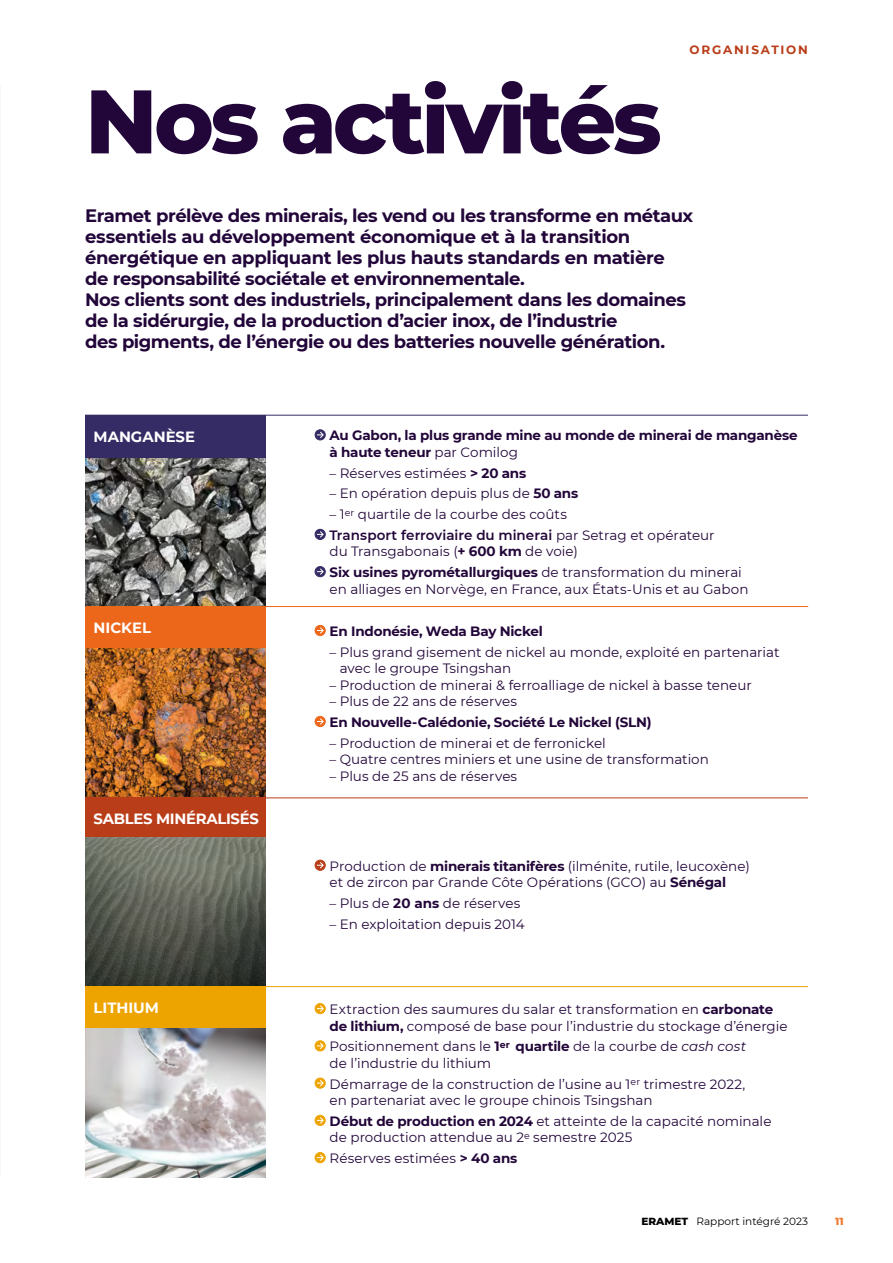
<style>
.page{position:relative;width:893px;height:1263px;background:#fff}
.page>*{position:absolute;margin:0;border:0;box-sizing:border-box;transform-origin:0 0}
.t1{font:800 90px "Montserrat";letter-spacing:-.04em;color:#220639}
.t2{font:700 18px/21px "Montserrat";letter-spacing:-.025em;color:#220639}
.t3{font:700 14.85px "Montserrat";color:#fff}
.t4{font:700 14.85px "Montserrat";letter-spacing:-.02em;color:#fff}
.t5{font:13.5px/16.5px "Montserrat";color:#220639}
.t6{font:700 13.5px/16.5px "Montserrat";letter-spacing:-.015em;color:#220639}
.t7{font:700 12px "Montserrat";letter-spacing:.15em;color:#b93d18}
.t8{font:10.5px "Montserrat";color:#000}
.t9{font:800 10.5px "Montserrat";color:#ef7830}
.s1{font-weight:400}
.s2{font-weight:700}
.s3{font-weight:600}
.s4{font-style:italic}
.s5{font-weight:800}
</style>
<div class="page">
<div style="left:85px;top:606px;width:180px;height:43px;background:#ec671a"></div>
<img style="left:85px;top:649px;width:180px;height:148px">
<div style="left:85px;top:797px;width:180px;height:43px;background:#b93d18"></div>
<img style="left:85px;top:837px;width:180px;height:149px">
<div style="left:85px;top:986px;width:180px;height:43px;background:#eea400"></div>
<img style="left:85px;top:1029px;width:180px;height:148px">
<div style="left:315px;top:430px;width:10px;height:10px;background:#463d72;border-radius:50%"></div>
<div style="left:315px;top:429px;width:11px;height:11px;border:1px solid #352c65;border-radius:50%"></div>
<svg style="left:317px;top:431px;width:7px;height:8px"></svg>
<div style="left:315px;top:529px;width:10px;height:10px;background:#67608b;border-radius:50%"></div>
<div style="left:315px;top:529px;width:11px;height:11px;border:1px solid #352c65;border-radius:50%"></div>
<svg style="left:317px;top:530px;width:7px;height:8px"></svg>
<div style="left:315px;top:566px;width:11px;height:11px;border:1px solid #352c65;border-radius:50%"></div>
<svg style="left:317px;top:568px;width:7px;height:8px"></svg>
<div style="left:315px;top:625px;width:10px;height:10px;background:#f29865;border-radius:50%"></div>
<div style="left:315px;top:625px;width:11px;height:11px;border:1px solid #ec671a;border-radius:50%"></div>
<svg style="left:317px;top:626px;width:7px;height:8px"></svg>
<div style="left:315px;top:716px;width:10px;height:10px;background:#f29b69;border-radius:50%"></div>
<div style="left:315px;top:716px;width:11px;height:11px;border:1px solid #ec671a;border-radius:50%"></div>
<svg style="left:317px;top:717px;width:7px;height:8px"></svg>
<div style="left:315px;top:860px;width:10px;height:10px;background:#c25737;border-radius:50%"></div>
<div style="left:315px;top:860px;width:11px;height:11px;border:1px solid #b93d18;border-radius:50%"></div>
<svg style="left:317px;top:861px;width:7px;height:8px"></svg>
<div style="left:315px;top:1003px;width:11px;height:11px;border:1px solid #eea400;border-radius:50%"></div>
<svg style="left:317px;top:1004px;width:7px;height:9px"></svg>
<div style="left:315px;top:1041px;width:10px;height:10px;background:#efab15;border-radius:50%"></div>
<div style="left:315px;top:1040px;width:11px;height:11px;border:1px solid #eea400;border-radius:50%"></div>
<svg style="left:317px;top:1042px;width:7px;height:8px"></svg>
<div style="left:315px;top:1078px;width:10px;height:10px;background:#eea709;border-radius:50%"></div>
<div style="left:315px;top:1077px;width:11px;height:11px;border:1px solid #eea400;border-radius:50%"></div>
<svg style="left:317px;top:1079px;width:7px;height:8px"></svg>
<div style="left:315px;top:1115px;width:10px;height:10px;background:#f1b93c;border-radius:50%"></div>
<div style="left:315px;top:1115px;width:11px;height:11px;border:1px solid #eea400;border-radius:50%"></div>
<svg style="left:317px;top:1116px;width:7px;height:8px"></svg>
<div style="left:315px;top:1152px;width:11px;height:11px;border:1px solid #eea400;border-radius:50%"></div>
<svg style="left:317px;top:1153px;width:7px;height:9px"></svg>
<img style="left:85px;top:457px;width:180px;height:149px">
<div style="left:85px;top:415px;width:180px;height:42px;background:#352c65"></div>
<hr style="left:85px;top:606px;width:723px;height:1px;background:#ec671a">
<hr style="left:85px;top:415px;width:723px;height:1px;background:#352c65">
<hr style="left:85px;top:797px;width:723px;height:1px;background:#b93d18">
<hr style="left:85px;top:986px;width:723px;height:1px;background:#eea400">
<p class="t1" style="left:85px;top:55px;width:578px">Nos activités</p>
<p class="t7" style="left:689px;top:41px;width:120px">ORGANISATION</p>
<p class="t2" style="left:85px;top:204px;width:610px">Eramet prélève des minerais, les vend ou les transforme en métaux essentiels au développement économique et à la transition énergétique en appliquant les plus hauts standards en matière<br>de responsabilité sociétale et environnementale.<br>Nos clients sont des industriels, principalement dans les domaines de la sidérurgie, de la production d’acier inox, de l’industrie<br>des pigments, de l’énergie ou des batteries nouvelle génération.</p>
<p class="t3" style="left:94px;top:426px;width:103px">MANGANÈSE</p>
<p class="t3" style="left:94px;top:617px;width:59px">NICKEL</p>
<p class="t4" style="left:94px;top:808px;width:167px">SABLES MINÉRALISÉS</p>
<p class="t3" style="left:94px;top:997px;width:67px">LITHIUM</p>
<p class="t6" style="left:330px;top:427px;width:470px">Au Gabon, la plus grande mine au monde de minerai de manganèse à haute teneur <span class="s1">par Comilog</span></p>
<p class="t5" style="left:330px;top:464px;width:198px">– Réserves estimées <span class="s2">&gt; 20 ans</span></p>
<p class="t5" style="left:330px;top:485px;width:250px">– En opération depuis plus de <span class="s2">50 ans</span></p>
<p class="t5" style="left:330px;top:506px;width:239px">– 1<sup>er</sup> quartile de la courbe des coûts</p>
<p class="t5" style="left:330px;top:526px;width:387px"><span class="s3">Transport ferroviaire du minerai</span> par Setrag et opérateur du Transgabonais (<span class="s2">+ 600 km</span> de voie)</p>
<p class="t5" style="left:330px;top:564px;width:420px"><span class="s2">Six usines pyrométallurgiques</span> de transformation du minerai en alliages en Norvège, en France, aux États-Unis et au Gabon</p>
<p class="t6" style="left:330px;top:622px;width:215px">En Indonésie, Weda Bay Nickel</p>
<p class="t5" style="left:340px;top:643px;width:441px;text-indent:-10px">– Plus grand gisement de nickel au monde, exploité en partenariat avec le groupe Tsingshan</p>
<p class="t5" style="left:330px;top:676px;width:424px">– Production de minerai &amp; ferroalliage de nickel à basse teneur</p>
<p class="t5" style="left:330px;top:693px;width:189px">– Plus de 22 ans de réserves</p>
<p class="t6" style="left:330px;top:713px;width:324px">En Nouvelle-Calédonie, Société Le Nickel (SLN)</p>
<p class="t5" style="left:330px;top:734px;width:278px">– Production de minerai et de ferronickel</p>
<p class="t5" style="left:330px;top:751px;width:381px">– Quatre centres miniers et une usine de transformation</p>
<p class="t5" style="left:330px;top:767px;width:189px">– Plus de 25 ans de réserves</p>
<p class="t5" style="left:330px;top:857px;width:422px">Production de <span class="s2">minerais titanifères</span> (ilménite, rutile, leucoxène) et de zircon par Grande Côte Opérations (GCO) au <span class="s2">Sénégal</span></p>
<p class="t5" style="left:330px;top:894px;width:192px">– Plus de <span class="s2">20 ans</span> de réserves</p>
<p class="t5" style="left:330px;top:915px;width:197px">– En exploitation depuis 2014</p>
<p class="t5" style="left:330px;top:1000px;width:459px">Extraction des saumures du salar et transformation en <span class="s2">carbonate de lithium,</span> composé de base pour l’industrie du stockage d’énergie</p>
<p class="t5" style="left:330px;top:1038px;width:418px">Positionnement dans le <span class="s2">1</span><sup>er</sup> <span class="s2">quartile</span> de la courbe de <span class="s4">cash cost </span>de l’industrie du lithium</p>
<p class="t5" style="left:330px;top:1075px;width:417px">Démarrage de la construction de l’usine au 1<sup>er</sup> trimestre 2022, en partenariat avec le groupe chinois Tsingshan</p>
<p class="t5" style="left:330px;top:1112px;width:443px"><span class="s2">Début de production en 2024</span> et atteinte de la capacité nominale de production attendue au 2<sup>e</sup> semestre 2025</p>
<p class="t5" style="left:330px;top:1149px;width:189px">Réserves estimées <span class="s2">&gt; 40 ans</span></p>
<p class="t8" style="left:641px;top:1214px;width:168px"><span class="s5">ERAMET</span> Rapport intégré 2023</p>
<p class="t9" style="left:835px;top:1213px;width:10px">11</p>
</div>
